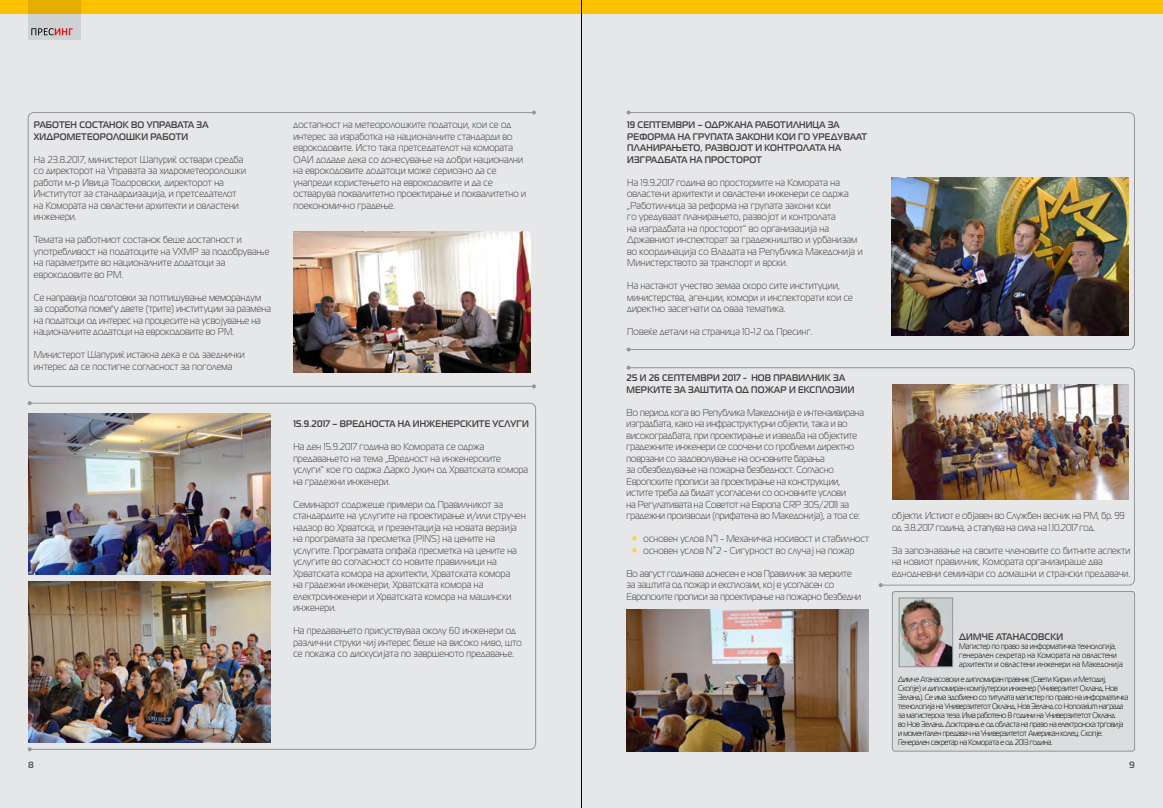
<style>
.page{position:relative;width:1163px;height:808px;background:#fff}
.page>*{position:absolute;margin:0;border:0;box-sizing:border-box;transform-origin:0 0}
.t1{font:10px/11.5px "ONE";letter-spacing:.02em;color:#414042;scale:.9 1}
.t2{font:10px/11.5px "ONE";color:#414042;scale:.9 1}
.t3{font:10px/11.5px "ONE";letter-spacing:-.005em;color:#414042;scale:.9 1}
.t4{font:700 9.5px/11.5px "ONE";letter-spacing:.02em;color:#414042;scale:.9 1}
.t5{font:700 9px "ONE";color:#58595b}
.t6{font:8px/9px "ONE";letter-spacing:-.02em;color:#000;scale:.9 1}
.t7{font:8px/9px "ONE";letter-spacing:.03em;color:#000;scale:.9 1}
</style>
<div class="page">
<div style="left:0;top:14px;width:1162px;height:794px;background:#e6e7e8"></div>
<svg style="left:27px;top:112px;width:505px;height:275px"></svg>
<svg style="left:532px;top:111px;width:4px;height:4px"></svg>
<svg style="left:532px;top:384px;width:4px;height:4px"></svg>
<img style="left:626px;top:609px;width:242px;height:142px">
<img style="left:29px;top:402px;width:507px;height:348px">
<svg style="left:28px;top:401px;width:4px;height:4px"></svg>
<svg style="left:28px;top:747px;width:4px;height:4px"></svg>
<img style="left:630px;top:367px;width:505px;height:219px">
<svg style="left:626px;top:366px;width:4px;height:4px"></svg>
<svg style="left:878px;top:583px;width:4px;height:4px"></svg>
<svg style="left:630px;top:112px;width:505px;height:238px"></svg>
<svg style="left:626px;top:111px;width:4px;height:4px"></svg>
<svg style="left:626px;top:347px;width:4px;height:4px"></svg>
<img style="left:293px;top:231px;width:237px;height:142px">
<img style="left:891px;top:178px;width:236px;height:157px">
<div style="left:892px;top:591px;width:242px;height:160px;background:#dcddde;border-radius:3px"></div>
<div style="left:892px;top:591px;width:242px;height:160px;border:1px solid #939598;border-radius:3px"></div>
<img style="left:900px;top:600px;width:50px;height:65px">
<div style="left:898px;top:598px;width:54px;height:69px;border:1px solid #939598"></div>
<div style="left:581px;top:0;width:581px;height:14px;background:#ffc000"></div>
<div style="left:0;top:0;width:581px;height:14px;background:#ffc000"></div>
<svg style="left:28px;top:0;width:53px;height:40px;background:#d8c17c"></svg>
<svg style="left:31px;top:28px;width:42px;height:7px"></svg>
<hr style="left:581px;top:0;width:1px;height:808px;background:#000">
<svg style="left:633px;top:536px;width:3px;height:4px"></svg>
<svg style="left:633px;top:548px;width:3px;height:4px"></svg>
<p class="t4" style="left:34px;top:119px;width:195px">Работен состанок в о Уп равата за<br>Хидрометеоролош ки работи</p>
<p class="t1" style="left:34px;top:153px;width:237px">На 23.8.2017, министерот Шапуриќ оствари средба со директорот на Управата за хидрометеоролошки работи м-р Ивица Тодоровски, директорот на Институтот за стандардизација, и претседателот на Комората на овластени архитекти и овластени инженери.</p>
<p class="t1" style="left:34px;top:234px;width:232px">Темата на работниот состанок беше достапност и употребливост на податоците на УХМР</p>
<p class="t1" style="left:34px;top:245px;width:263px;text-indent:167px">за подобрување на параметрите во националните додатоци за еврокодовите во РМ .</p>
<p class="t1" style="left:34px;top:291px;width:265px">Се направија подготовки за потпишување меморандум за соработка помеѓу двете (трите) институции за размена на податоци од интерес на процесите на усвојување на националните додатоци на еврокодовите во РМ .</p>
<p class="t1" style="left:34px;top:349px;width:236px">Министерот Шапуриќ истакна дека е од заеднички интерес да се постигне согласност за поголема</p>
<p class="t1" style="left:293px;top:119px;width:260px">достапност на метеоролошките податоци, кои се од интерес за изработка на националните стандарди во еврокодовите. Исто така претседателот на комората ОАИ додаде дека со донесување на добри национални на еврокодовите додатоци може сериозно да се унапреди користењето на еврокодовите и да се остварува поквалитетно проектирање и поквалитетно и поекономично градење.</p>
<p class="t4" style="left:293px;top:418px;width:263px">15.9.2017 – Вредноста на инженерските услуги</p>
<p class="t1" style="left:293px;top:441px;width:262px">На ден 15.9.2017 година во Комората се одржа предавањето на тема „Вредност на инженерските услуги“ кое го одржа Дарко Јукич од Хрватската комора на градежни инженери.</p>
<p class="t1" style="left:293px;top:498px;width:259px">Семинарот содржеше примери од Правилникот за стандардите на услугите на проектирање и/или стручен надзор во Хрватска, и презентација на новата верзија на програмата за пресметка (PINS) на цените на услугите. Програмата опфаќа пресметка на цените на услугите во согласност со новите правилници на Хрватската комора на архитекти, Хрватската комора<br>на градежни инженери, Хрватската комора на електроинженери и Хрватската комора на машински инженери.</p>
<p class="t1" style="left:293px;top:625px;width:255px">На предавањето присуствуваа околу 60 инженери од различни струки чиј интерес беше на високо ниво, што се покажа со дискусијата по завршеното предавање.</p>
<p class="t4" style="left:627px;top:119px;width:268px">19 септемв ри – Одржана работилница за реформа на групата закони кои го уредуваат планирањето, разв ојот и контролата на изградбата на п росторот</p>
<p class="t1" style="left:627px;top:176px;width:263px">На 19.9.2017 година во просториите на Комората на овластени архитекти и овластени инженери се одржа „Работилница за реформа на групата закони кои<br>го уредуваат планирањето, развојот и контролата<br>на изградбата на просторот“ во организација на Државниот инспекторат за градежништво и урбанизам во координација со Владата на Република Македонија и Министерството за транспорт и врски.</p>
<p class="t1" style="left:627px;top:280px;width:252px">На настанот учество земаа скоро сите институции, министерства, агенции, комори и инспекторати кои се директно засегнати од оваа тематика.</p>
<p class="t1" style="left:627px;top:326px;width:207px">Повеќе детали на страница 10-12 од Пресинг.</p>
<p class="t4" style="left:626px;top:372px;width:255px">25 и 26 септември 2017 - Нов Правилник за мерките за заштита од п ожар и експлозии</p>
<p class="t2" style="left:626px;top:406px;width:265px">Во период кога во Република Македонија е интензивирана изградбата, како на инфраструктурни објекти, така и во високоградбата, при проектирање и изведба на објектите градежните инженери се соочени со проблеми директно поврзани со задоволување на основните барања<br>за обезбедување на пожарна безбедност. Согласно Европските прописи за проектирање на конструкции, истите треба да бидат усогласени со основните услови<br>на Регулативата на Советот на Европа CRP 305/2011 за градежни производи (прифатена во Македонија), а тоа се:</p>
<p class="t1" style="left:643px;top:533px;width:252px">основен услов N°1 - Механичка носивост и стабилност основен услов N°2 - Сигурност во случај на пожар</p>
<p class="t3" style="left:626px;top:567px;width:262px">Во август годинава донесен е нов Правилник за мерките за заштита од пожар и експлозии, кој е усогласен со<br>Европските прописи за проектирање на пожарно безбедни</p>
<p class="t3" style="left:891px;top:510px;width:260px">објекти. Истиот е објавен во Службен весник на РМ, бр. 99 од 3.8.2017 година, а стапува на сила на 1.10.2017 год.</p>
<p class="t1" style="left:891px;top:544px;width:266px">За запознавање на своите членовите со битните аспекти на новиот правилник, Комората организираше два еднодневни семинари со домашни и странски предавачи.</p>
<p class="t4" style="left:959px;top:631px;width:117px">Димче Атанасовски</p>
<p class="t7" style="left:959px;top:642px;width:183px">Магистер по право за информатичка технологија, генерален секретар на Комората на овластени архитекти и овластени инжeнери на Македонија</p>
<p class="t6" style="left:898px;top:675px;width:257px">Димче Атанасовски е дипломиран правник (Свети Кирил и Методиј, Скопје) и дипломиран компјутерски инженер (Универзитет Окланд, Нов Зеланд). Се има здобиено со титулата магистер по право на информатичка технологија на Универзитетот Окланд, Нов Зеланд со Honorarium награда за магистерска теза. Има работено 8 години на Универзитетот Окланд<br>во Нов Зеланд. Докторанд е од областа на право на електронска трговија и моментален предавач на Универзитетот Американ колеџ, Скопје.<br>Генерален секретар на Комората е од 2013 година.</p>
<p class="t5" style="left:28px;top:759px;width:7px">8</p>
<p class="t5" style="left:1128px;top:759px;width:7px">9</p>
</div>
